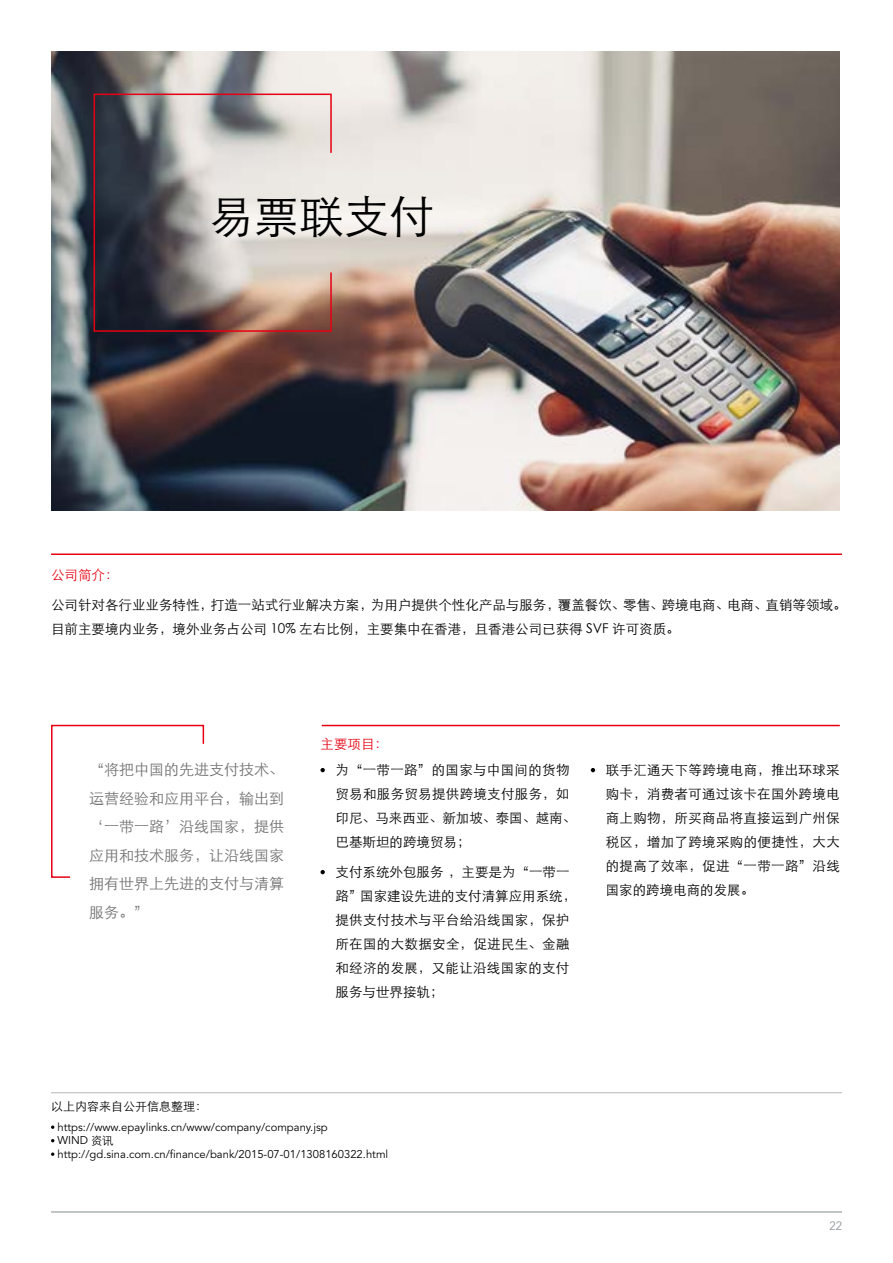
<style>
.page{position:relative;width:893px;height:1263px;background:#fff}
.page>*{position:absolute;margin:0;border:0;box-sizing:border-box;transform-origin:0 0}
.t1{font:45px "ST Xihei";color:#000}
.t2{font:15px/28.5px "ST Xihei";color:#727171;text-align:justify}
.t3{font:13.5px/24px "ST Xihei";color:#000}
.t4{font:13.5px/24px "ST Xihei";letter-spacing:.02em;color:#000}
.t5{font:13.5px "ST Xihei";color:#e60012}
.t6{font:12px "ST Xihei";color:#000}
.t7{font:300 12px "Avenir LT Std";color:#858b8e}
.t8{font:11.25px/13.5px "Avenir LT Std";color:#000}
.s1{font-family:"ST Xihei"}
</style>
<div class="page">
<hr style="left:51px;top:1212px;width:791px;height:1px;background:#858b8e">
<img style="left:51px;top:51px;width:789px;height:460px">
<hr style="left:51px;top:553px;width:791px;height:2px;background:#e60012">
<svg style="left:51px;top:724px;width:154px;height:154px"></svg>
<svg style="left:93px;top:93px;width:239px;height:239px;background:#99908f"></svg>
<hr style="left:322px;top:725px;width:518px;height:1px;background:#e60012">
<svg style="left:320px;top:768px;width:5px;height:4px"></svg>
<svg style="left:320px;top:870px;width:5px;height:4px"></svg>
<svg style="left:591px;top:768px;width:4px;height:4px"></svg>
<hr style="left:51px;top:1092px;width:791px;height:1px;background:#b5b6b6">
<svg style="left:51px;top:1125px;width:3px;height:4px"></svg>
<svg style="left:51px;top:1152px;width:3px;height:4px"></svg>
<h1 class="t1" style="left:209px;top:182px;width:226px">易票联支付</h1>
<p class="t5" style="left:51px;top:564px;width:69px">公司简介：</p>
<p class="t3" style="left:51px;top:591px;width:797px;line-height:24.8px">公司针对各行业业务特性，打造一站式行业解决方案，为用户提供个性化产品与服务，覆盖餐饮、零售、跨境电商、电商、直销等领域。目前主要境内业务，境外业务占公司 10% 左右比例，主要集中在香港，且香港公司已获得 SVF 许可资质。</p>
<p class="t2" style="left:89px;top:754px;width:196px">“将把中国的先进支付技术、运营经验和应用平台，输出到‘一带一路’沿线国家，提供应用和技术服务，让沿线国家拥有世界上先进的支付与清算服务。”</p>
<p class="t5" style="left:320px;top:733px;width:69px">主要项目：</p>
<p class="t4" style="left:335px;top:757px;width:242px">为“一带一路”的国家与中国间的货物贸易和服务贸易提供跨境支付服务，如印尼、马来西亚、新加坡、泰国、越南、巴基斯坦的跨境贸易；</p>
<p class="t4" style="left:335px;top:859px;width:242px">支付系统外包服务 ，主要是为“一带一路”国家建设先进的支付清算应用系统，提供支付技术与平台给沿线国家，保护所在国的大数据安全，促进民生、金融和经济的发展，又能让沿线国家的支付服务与世界接轨；</p>
<p class="t3" style="left:606px;top:757px;width:236px;text-align:justify">联手汇通天下等跨境电商，推出环球采购卡，消费者可通过该卡在国外跨境电商上购物，所买商品将直接运到广州保税区，增加了跨境采购的便捷性，大大的提高了效率，促进“一带一路”沿线国家的跨境电商的发展。</p>
<p class="t6" style="left:51px;top:1097px;width:157px">以上内容来自公开信息整理：</p>
<p class="t8" style="left:58px;top:1120px;width:332px">https://www.epaylinks.cn/www/company/company.jsp<br>WIND <span class="s1">资讯</span>http://gd.sina.com.cn/finance/bank/2015-07-01/1308160322.html</p>
<p class="t7" style="left:829px;top:1219px;width:14px">22</p>
</div>
